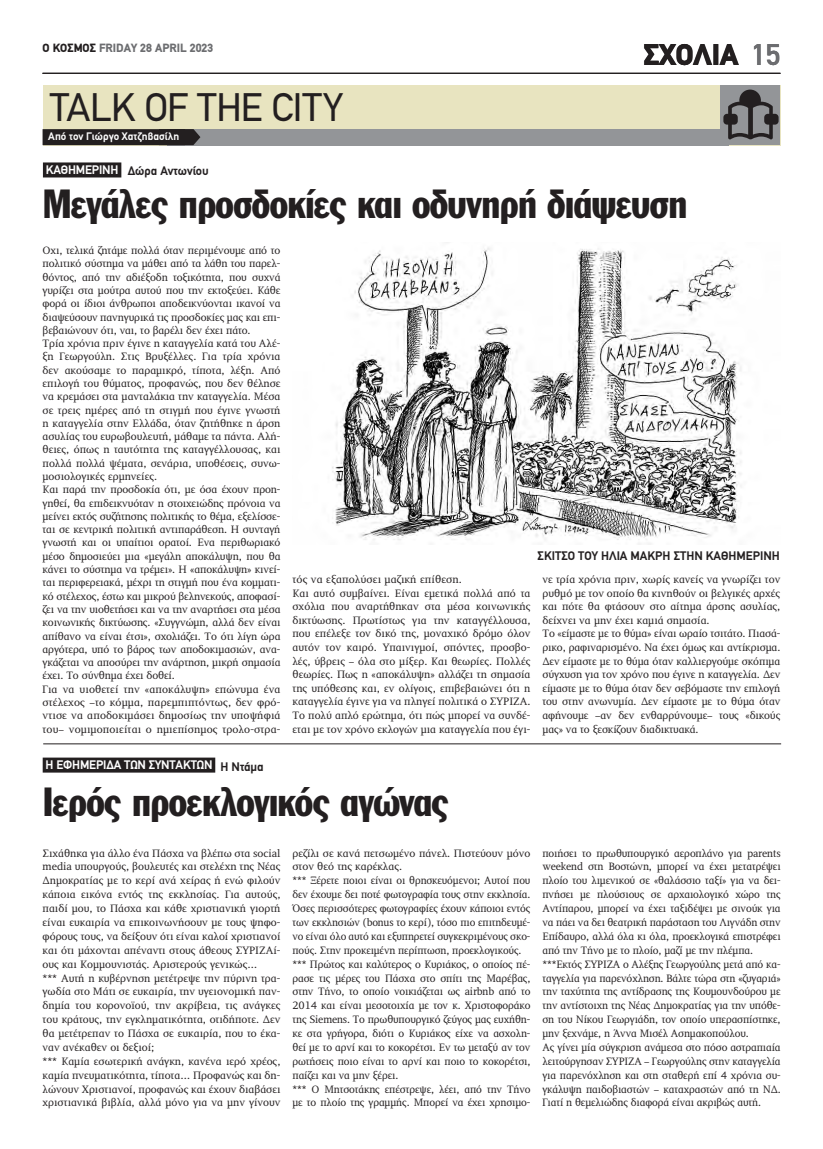
<style>
.page{position:relative;width:823px;height:1149px;background:#fff}
.page>*{position:absolute;margin:0;border:0;box-sizing:border-box;transform-origin:0 0}
.t1{font:40px "Franklin Gothic Greek Cond";letter-spacing:-.02em;color:#231f20}
.t2{font:40px "PF Din Text";letter-spacing:-.005em;color:#231f20}
.t3{font:900 30px "PF Din Text";color:#231f20}
.t4{font:500 30px "PF Din Text";color:#6c6d70}
.t5{font:700 12.5px "PF Din Text";color:#231f20}
.t6{font:700 12.5px "PF Din Text";letter-spacing:-.01em;color:#fff}
.t7{font:900 12px "PF Din Text";color:#6c6d70}
.t8{font:11px/13.9px "PF Diplomat";letter-spacing:-.01em;color:#231f20}
.t9{font:700 11px "PF Din Text";letter-spacing:.005em;color:#fff}
.s1{color:#231f20}
</style>
<div class="page">
<hr style="left:43px;top:73px;width:737px;height:1px;background:#231f20">
<div style="left:43px;top:85px;width:737px;height:60px;background:#e8e4c0"></div>
<div style="left:167px;top:129px;width:561px;height:16px;background:#939598"></div>
<svg style="left:185px;top:129px;width:15px;height:16px"></svg>
<div style="left:43px;top:129px;width:142px;height:16px;background:#231f20"></div>
<div style="left:720px;top:85px;width:60px;height:60px;background:#939598"></div>
<svg style="left:723px;top:89px;width:55px;height:51px"></svg>
<div style="left:43px;top:162px;width:78px;height:15px;background:#231f20"></div>
<img style="left:332px;top:247px;width:409px;height:297px">
<div style="left:43px;top:757px;width:172px;height:15px;background:#231f20"></div>
<hr style="left:43px;top:743px;width:737px;height:1px;background:#231f20">
<p class="t7" style="left:43px;top:40px;width:172px"><span class="s1">Ο ΚΟΣΜΟΣ</span> FRIDAY 28 APRIL 2023</p>
<h2 class="t3" style="left:643px;top:37px;width:96px">ΣΧΟΛΙΑ</h2>
<h1 class="t2" style="left:50px;top:84px;width:294px">TALK OF THE CITY</h1>
<p class="t9" style="left:48px;top:130px;width:132px">Από τον Γιώργο Χατζηβασίλη</p>
<p class="t6" style="left:46px;top:162px;width:74px">ΚΑΘΗΜΕΡΙΝΗ</p>
<h1 class="t1" style="left:43px;top:181px;width:645px">Μεγάλες προσδοκίες και οδυνηρή διάψευση</h1>
<p class="t5" style="left:128px;top:163px;width:83px">Δώρα Αντωνίου</p>
<h2 class="t4" style="left:751px;top:38px;width:30px">15</h2>
<p class="t8" style="left:43px;top:244px;width:239px;line-height:13.3px">Οχι, τελικά ζητάμε πολλά όταν περιμένουμε από το πολιτικό σύστημα να μάθει από τα λάθη του παρελ&shy;θόντος, από την αδιέξοδη τοξικότητα, που συχνά γυρίζει στα μούτρα αυτού που την εκτοξεύει. Κάθε φορά οι ίδιοι άνθρωποι αποδεικνύονται ικανοί να διαψεύσουν πανηγυρικά τις προσδοκίες μας και επι&shy;βεβαιώνουν ότι, ναι, το βαρέλι δεν έχει πάτο.<br>Τρία χρόνια πριν έγινε η καταγγελία κατά του Αλέ&shy;ξη Γεωργούλη. Στις Βρυξέλλες. Για τρία χρόνια δεν ακούσαμε το παραμικρό, τίποτα, λέξη. Από επιλογή του θύματος, προφανώς, που δεν θέλησε να κρεμάσει στα μανταλάκια την καταγγελία. Μέσα σε τρεις ημέρες από τη στιγμή που έγινε γνωστή η καταγγελία στην Ελλάδα, όταν ζητήθηκε η άρση ασυλίας του ευρωβουλευτή, μάθαμε τα πάντα. Αλή&shy;θειες, όπως η ταυτότητα της καταγγέλλουσας, και πολλά πολλά ψέματα, σενάρια, υποθέσεις, συνω&shy;μοσιολογικές ερμηνείες.<br>Και παρά την προσδοκία ότι, με όσα έχουν προη&shy;γηθεί, θα επιδεικνυόταν η στοιχειώδης πρόνοια να μείνει εκτός συζήτησης πολιτικής το θέμα, εξελίσσε&shy;ται σε κεντρική πολιτική αντιπαράθεση. Η συνταγή γνωστή και οι υπαίτιοι ορατοί. Ενα περιθωριακό μέσο δημοσιεύει μια «μεγάλη αποκάλυψη, που θα κάνει το σύστημα να τρέμει». Η «αποκάλυψη» κινεί&shy;ται περιφερειακά, μέχρι τη στιγμή που ένα κομματι&shy;κό στέλεχος, έστω και μικρού βεληνεκούς, αποφασί&shy;ζει να την υιοθετήσει και να την αναρτήσει στα μέσα κοινωνικής δικτύωσης. «Συγγνώμη, αλλά δεν είναι απίθανο να είναι έτσι», σχολιάζει. Το ότι λίγη ώρα αργότερα, υπό το βάρος των αποδοκιμασιών, ανα&shy;γκάζεται να αποσύρει την ανάρτηση, μικρή σημασία έχει. Το σύνθημα έχει δοθεί.<br>Για να υιοθετεί την «αποκάλυψη» επώνυμα ένα στέλεχος –το κόμμα, παρεμπιπτόντως, δεν φρό&shy;ντισε να αποδοκιμάσει δημοσίως την υποψήφιά του– νομιμοποιείται ο ημιεπίσημος τρολο-στρα-</p>
<p class="t6" style="left:45px;top:757px;width:219px">Η ΕΦΗΜΕΡΙΔΑ ΤΩΝ ΣΥΝΤΑΚΤΩΝ <span class="s1">Η Ντάμα</span></p>
<p class="t5" style="left:537px;top:548px;width:243px">ΣΚΙΤΣΟ ΤΟΥ ΗΛΙΑ ΜΑΚΡΗ ΣΤΗΝ ΚΑΘΗΜΕΡΙΝΗ</p>
<p class="t8" style="left:292px;top:572px;width:239px;line-height:13.6px">τός να εξαπολύσει μαζική επίθεση.<br>Και αυτό συμβαίνει. Είναι εμετικά πολλά από τα σχόλια που αναρτήθηκαν στα μέσα κοινωνικής δικτύωσης. Πρωτίστως για την καταγγέλλουσα, που επέλεξε τον δικό της, μοναχικό δρόμο όλον αυτόν τον καιρό. Υπαινιγμοί, σπόντες, προσβο&shy;λές, ύβρεις – όλα στο μίξερ. Και θεωρίες. Πολλές θεωρίες. Πως η «αποκάλυψη» αλλάζει τη σημασία της υπόθεσης και, εν ολίγοις, επιβεβαιώνει ότι η καταγγελία έγινε για να πληγεί πολιτικά ο ΣΥΡΙΖΑ.<br>Το πολύ απλό ερώτημα, ότι πώς μπορεί να συνδέ&shy;εται με τον χρόνο εκλογών μια καταγγελία που έγι-</p>
<p class="t8" style="left:542px;top:572px;width:239px;line-height:13.6px">νε τρία χρόνια πριν, χωρίς κανείς να γνωρίζει τον ρυθμό με τον οποίο θα κινηθούν οι βελγικές αρχές και πότε θα φτάσουν στο αίτημα άρσης ασυλίας, δείχνει να μην έχει καμιά σημασία.<br>Το «είμαστε με το θύμα» είναι ωραίο τσιτάτο. Πιασά&shy;ρικο, ραφιναρισμένο. Να έχει όμως και αντίκρισμα.<br>Δεν είμαστε με το θύμα όταν καλλιεργούμε σκόπιμα σύγχυση για τον χρόνο που έγινε η καταγγελία. Δεν είμαστε με το θύμα όταν δεν σεβόμαστε την επιλογή του στην ανωνυμία. Δεν είμαστε με το θύμα όταν αφήνουμε –αν δεν ενθαρρύνουμε– τους «δικούς μας» να το ξεσκίζουν διαδικτυακά.</p>
<h1 class="t1" style="left:43px;top:779px;width:407px">Ιερός προεκλογικός αγώνας</h1>
<p class="t8" style="left:43px;top:846px;width:239px">Σιχάθηκα για άλλο ένα Πάσχα να βλέπω στα social media υπουργούς, βουλευτές και στελέχη της Νέας Δημοκρατίας με το κερί ανά χείρας ή ενώ φιλούν κάποια εικόνα εντός της εκκλησίας. Για αυτούς, παιδί μου, το Πάσχα και κάθε χριστιανική γιορτή είναι ευκαιρία να επικοινωνήσουν με τους ψηφο&shy;φόρους τους, να δείξουν ότι είναι καλοί χριστιανοί και ότι μάχονται απέναντι στους άθεους ΣΥΡΙΖΑί&shy;ους και Κομμουνιστάς. Αριστερούς γενικώς…<br>*** Αυτή η κυβέρνηση μετέτρεψε την πύρινη τρα&shy;γωδία στο Μάτι σε ευκαιρία, την υγειονομική παν&shy;δημία του κορονοϊού, την ακρίβεια, τις ανάγκες του κράτους, την εγκληματικότητα, οτιδήποτε. Δεν θα μετέτρεπαν το Πάσχα σε ευκαιρία, που το έκα&shy;ναν ανέκαθεν οι δεξιοί;<br>*** Καμία εσωτερική ανάγκη, κανένα ιερό χρέος, καμία πνευματικότητα, τίποτα… Προφανώς και δη&shy;λώνουν Χριστιανοί, προφανώς και έχουν διαβάσει χριστιανικά βιβλία, αλλά μόνο για να μην γίνουν</p>
<p class="t8" style="left:292px;top:846px;width:239px">ρεζίλι σε κανά πετσωμένο πάνελ. Πιστεύουν μόνο στον θεό της καρέκλας.<br>*** Ξέρετε ποιοι είναι οι θρησκευόμενοι; Αυτοί που δεν έχουμε δει ποτέ φωτογραφία τους στην εκκλησία.<br>Όσες περισσότερες φωτογραφίες έχουν κάποιοι εντός των εκκλησιών (bonus το κερί), τόσο πιο επιτηδευμέ&shy;νο είναι όλο αυτό και εξυπηρετεί συγκεκριμένους σκο&shy;πούς. Στην προκειμένη περίπτωση, προεκλογικούς. *** Πρώτος και καλύτερος ο Κυριάκος, ο οποίος πέ&shy;ρασε τις μέρες του Πάσχα στο σπίτι της Μαρέβας, στην Τήνο, το οποίο νοικιάζεται ως airbnb από το 2014 και είναι μεσοτοιχία με τον κ. Χριστοφοράκο της Siemens. Το πρωθυπουργικό ζεύγος μας ευχήθη&shy;κε στα γρήγορα, διότι ο Κυριάκος είχε να ασχολη&shy;θεί με το αρνί και το κοκορέτσι. Εν τω μεταξύ αν τον ρωτήσεις ποιο είναι το αρνί και ποιο το κοκορέτσι, παίζει και να μην ξέρει.<br>*** Ο Μητσοτάκης επέστρεψε, λέει, από την Τήνο με το πλοίο της γραμμής. Μπορεί να έχει χρησιμο-</p>
<p class="t8" style="left:542px;top:846px;width:239px">ποιήσει το πρωθυπουργικό αεροπλάνο για parents weekend στη Βοστώνη, μπορεί να έχει μετατρέψει πλοίο του λιμενικού σε «θαλάσσιο ταξί» για να δει&shy;πνήσει με πλούσιους σε αρχαιολογικό χώρο της Αντίπαρου, μπορεί να έχει ταξιδέψει με σινούκ για να πάει να δει θεατρική παράσταση του Λιγνάδη στην Επίδαυρο, αλλά όλα κι όλα, προεκλογικά επιστρέφει από την Τήνο με το πλοίο, μαζί με την πλέμπα. ***Εκτός ΣΥΡΙΖΑ ο Αλέξης Γεωργούλης μετά από κα&shy;ταγγελία για παρενόχληση. Βάλτε τώρα στη «ζυγαριά» την ταχύτητα της αντίδρασης της Κουμουνδούρου με την αντίστοιχη της Νέας Δημοκρατίας για την υπόθε&shy;ση του Νίκου Γεωργιάδη, τον οποίο υπερασπίστηκε, μην ξεχνάμε, η Άννα Μισέλ Ασημακοπούλου.<br>Ας γίνει μία σύγκριση ανάμεσα στο πόσο αστραπιαία λειτούργησαν ΣΥΡΙΖΑ – Γεωργούλης στην καταγγελία για παρενόχληση και στη σταθερή επί 4 χρόνια συ&shy;γκάλυψη παιδοβιαστών – καταχραστών από τη ΝΔ.<br>Γιατί η θεμελιώδης διαφορά είναι ακριβώς αυτή.</p>
</div>
